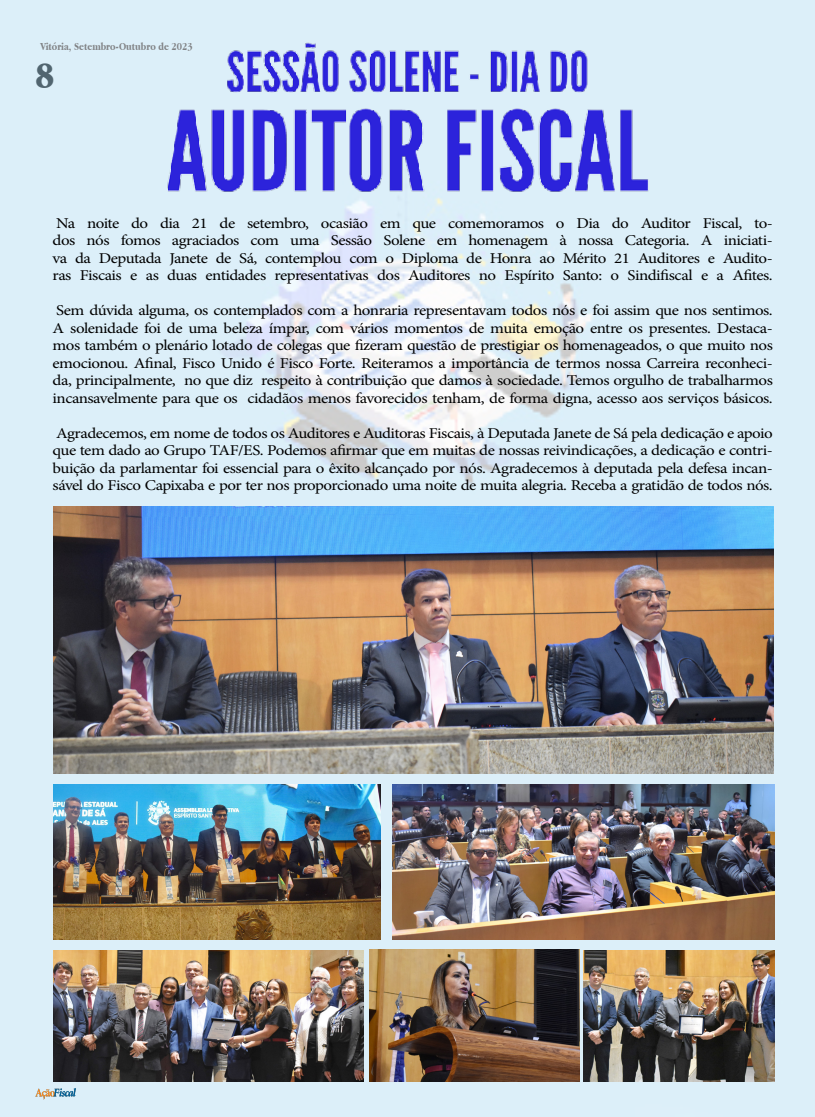
<style>
.page{position:relative;width:815px;height:1117px;background:#fff}
.page>*{position:absolute;margin:0;border:0;box-sizing:border-box;transform-origin:0 0}
.t1{font:15px/17.5px "Minion Pro";letter-spacing:-.03em;color:#000;text-align:justify;scale:1.13 1}
.t2{font:15px "Apple Garamond";color:#808285}
.Publicado_em_por{font:700 11.25px "Apple Garamond";color:#808285}
</style>
<div class="page">
<img style="left:0;top:0;width:815px;height:1116px">
<img style="left:147px;top:34px;width:520px;height:170px">
<img style="left:54px;top:950px;width:309px;height:130px">
<img style="left:369px;top:949px;width:210px;height:131px">
<img style="left:54px;top:784px;width:326px;height:154px">
<img style="left:393px;top:784px;width:381px;height:154px">
<img style="left:54px;top:506px;width:719px;height:267px">
<img style="left:584px;top:950px;width:190px;height:130px">
<img style="left:34px;top:1087px;width:44px;height:11px">
<p class="t2" style="left:36px;top:31px;width:156px">Vitória, Julho-Agosto de 2021</p>
<p class="Publicado_em_por" style="left:41px;top:40px;width:154px">Vitória, Setembro-Outubro de 2023</p>
<p class="t1" style="left:53px;top:214px;width:639px">Na noite do dia 21 de setembro, ocasião em que comemoramos o Dia do Auditor Fiscal, to&shy;dos nós fomos agraciados com uma Sessão Solene em homenagem à nossa Categoria. A iniciati&shy;va da Deputada Janete de Sá, contemplou com o Diploma de Honra ao Mérito 21 Auditores e Audito&shy;ras Fiscais e as duas entidades representativas dos Auditores no Espírito Santo: o Sindifiscal e a Afites.</p>
<p class="t1" style="left:53px;top:302px;width:639px">Sem dúvida alguma, os contemplados com a honraria representavam todos nós e foi assim que nos sentimos.<br>A solenidade foi de uma beleza ímpar, com vários momentos de muita emoção entre os presentes. Destaca&shy;mos também o plenário lotado de colegas que fizeram questão de prestigiar os homenageados, o que muito nos emocionou. Afinal, Fisco Unido é Fisco Forte. Reiteramos a importância de termos nossa Carreira reconheci&shy;da, principalmente, no que diz respeito à contribuição que damos à sociedade. Temos orgulho de trabalharmos incansavelmente para que os cidadãos menos favorecidos tenham, de forma digna, acesso aos serviços básicos.</p>
<p class="t1" style="left:53px;top:424px;width:639px">Agradecemos, em nome de todos os Auditores e Auditoras Fiscais, à Deputada Janete de Sá pela dedicação e apoio que tem dado ao Grupo TAF/ES. Podemos afirmar que em muitas de nossas reivindicações, a dedicação e contri&shy;buição da parlamentar foi essencial para o êxito alcançado por nós. Agradecemos à deputada pela defesa incan&shy;sável do Fisco Capixaba e por ter nos proporcionado uma noite de muita alegria. Receba a gratidão de todos nós.</p>
</div>
